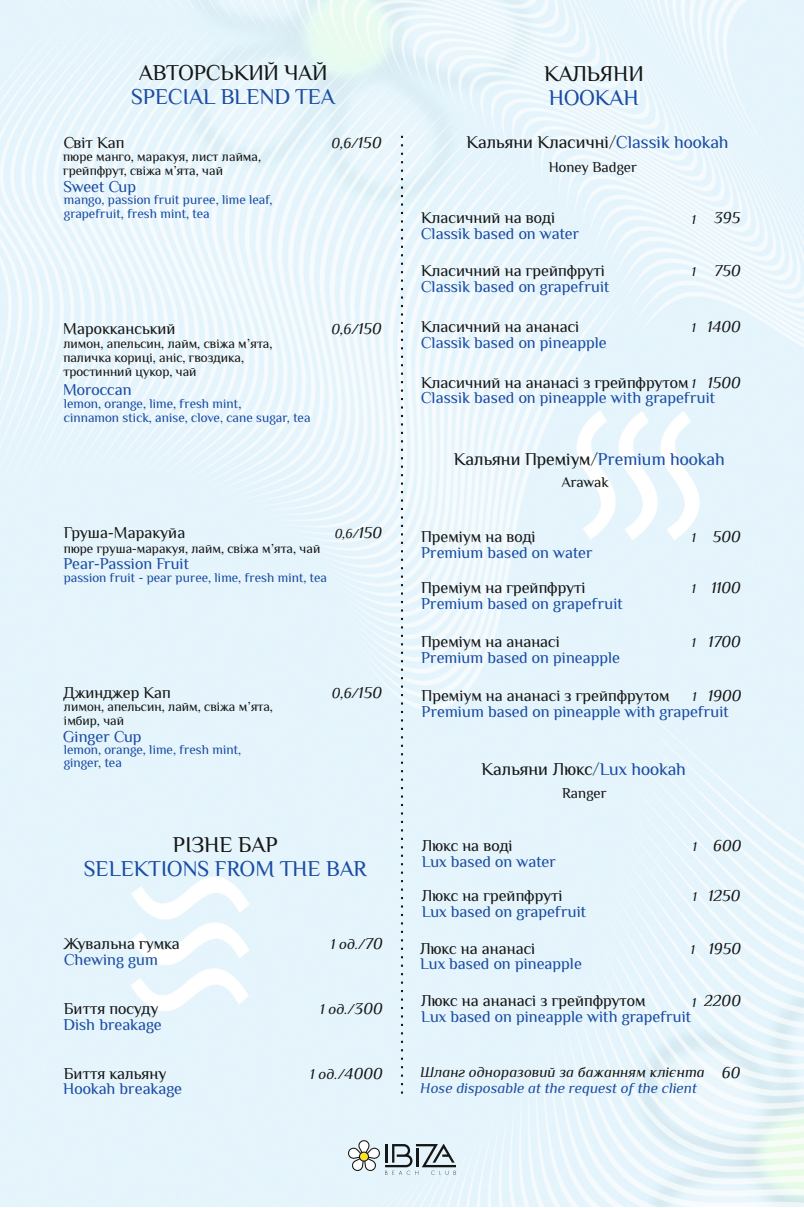
<style>
.page{position:relative;width:804px;height:1208px;background:#fff}
.page>*{position:absolute;margin:0;border:0;box-sizing:border-box;transform-origin:0 0}
.t1{font:italic 22.5px "Philosopher";color:#194ca3}
.t2{font:italic 22.5px "Philosopher";color:#151616}
.t3{font:italic 18px "Philosopher";color:#151616}
.t4{font:italic 16.5px/15.6px "Philosopher";color:#194ca3}
.t5{font:italic 16.5px "Philosopher";color:#151616}
.t6{font:italic 15px "Philosopher";color:#151616}
.t7{font:italic 15px "Philosopher";color:#194ca3}
.t8{font:italic 13.5px/14.1px "Philosopher";color:#151616}
.t9{font:italic 13.5px/14.1px "Philosopher";color:#194ca3}
.s1{font-size:16.5px}
.s2{color:#194ca3}
.s3{font-size:13.5px}
.s4{color:#151616}
.s5{font-size:13.5px;color:#151616}
.s6{color:#0f3755}
</style>
<div class="page">
<img style="left:0;top:0;width:804px;height:1206px">
<svg style="left:347px;top:1139px;width:109px;height:35px;background:#bbc6c8"></svg>
<svg style="left:401px;top:136px;width:2px;height:958px"></svg>
<h1 class="t2" style="left:139px;top:66px;width:190px">АВТОРСЬКИЙ ЧАЙ</h1>
<h1 class="t1" style="left:131px;top:89px;width:205px">SPECIAL BLEND TEA</h1>
<p class="t5" style="left:64px;top:137px;width:62px">Світ Кап</p>
<p class="t8" style="left:63px;top:151px;width:199px">пюре манго, маракуя, лист лайма, грейпфрут, свіжа м’ята, чай</p>
<p class="t4" style="left:63px;top:180px;width:74px">Sweet Cup</p>
<p class="t9" style="left:64px;top:194px;width:210px">mango, passion fruit puree, lime leaf, grapefruit, fresh mint, tea</p>
<p class="t6" style="left:331px;top:135px;width:52px">0,6/<span class="s1">150</span></p>
<p class="t5" style="left:63px;top:323px;width:114px">Марокканський</p>
<p class="t8" style="left:63px;top:338px;width:210px">лимон, апельсин, лайм, свіжа м’ята, паличка кориці, аніс, гвоздика, тростинний цукор, чай</p>
<p class="t4" style="left:63px;top:383px;width:70px">Moroccan</p>
<p class="t9" style="left:64px;top:397px;width:248px">lemon, orange, lime, fresh mint,<br>cinnamon stick, anise, clove, cane sugar, tea</p>
<p class="t6" style="left:331px;top:321px;width:52px">0,6/<span class="s1">150</span></p>
<p class="t5" style="left:64px;top:527px;width:123px">Груша-Маракуйа</p>
<p class="t8" style="left:64px;top:542px;width:258px">пюре груша-маракуя, лайм, свіжа м’ята, чай</p>
<p class="t4" style="left:63px;top:557px;width:127px">Pear-Passion Fruit</p>
<p class="t9" style="left:64px;top:571px;width:265px">passion fruit - pear puree, lime, fresh mint, tea</p>
<p class="t8" style="left:335px;top:527px;width:49px">0,6/<span class="s1">150</span></p>
<p class="t5" style="left:64px;top:687px;width:109px">Джинджер Кап</p>
<p class="t8" style="left:64px;top:701px;width:210px">лимон, апельсин, лайм, свіжа м’ята, імбир, чай</p>
<p class="t4" style="left:63px;top:730px;width:80px">Ginger Cup</p>
<p class="t9" style="left:64px;top:745px;width:179px;line-height:12.3px">lemon, orange, lime, fresh mint, ginger, tea</p>
<p class="t6" style="left:332px;top:685px;width:52px">0,6/<span class="s1">150</span></p>
<h1 class="t2" style="left:173px;top:837px;width:106px">РІЗНЕ БАР</h1>
<h1 class="t1" style="left:84px;top:861px;width:284px">SELEKTIONS FROM THE BAR</h1>
<p class="t5" style="left:64px;top:938px;width:117px">Жувальна гумка</p>
<p class="t4" style="left:64px;top:953px;width:95px">Chewing gum</p>
<p class="t6" style="left:331px;top:936px;width:53px">1 од./<span class="s1">70</span></p>
<p class="t5" style="left:64px;top:1003px;width:96px">Биття посуду</p>
<p class="t6" style="left:320px;top:1000px;width:64px">1 од./<span class="s1">300</span></p>
<p class="t4" style="left:63px;top:1018px;width:100px">Dish breakage</p>
<p class="t5" style="left:64px;top:1068px;width:104px">Биття кальяну</p>
<p class="t4" style="left:63px;top:1082px;width:120px">Hookah breakage</p>
<p class="t6" style="left:310px;top:1066px;width:74px">1 од./<span class="s1">4000</span></p>
<h1 class="t2" style="left:544px;top:66px;width:101px">КАЛЬЯНИ</h1>
<h1 class="t1" style="left:549px;top:90px;width:91px">HOOKAH</h1>
<p class="t3" style="left:466px;top:136px;width:264px">Кальяни Класичні/<span class="s2">Classik hookah</span></p>
<p class="t6" style="left:548px;top:162px;width:90px">Honey Badger</p>
<p class="t5" style="left:421px;top:212px;width:135px">Класичний на воді</p>
<p class="t5" style="left:692px;top:209px;width:50px"><span class="s3">1</span> 395</p>
<p class="t4" style="left:421px;top:227px;width:160px">Classik based on water</p>
<p class="t5" style="left:421px;top:265px;width:185px">Класичний на грейпфруті</p>
<p class="t5" style="left:692px;top:262px;width:50px"><span class="s3">1</span> 750</p>
<p class="t4" style="left:421px;top:280px;width:190px">Classik based on grapefruit</p>
<p class="t5" style="left:421px;top:321px;width:160px">Класичний на ананасі</p>
<p class="t5" style="left:692px;top:318px;width:51px"><span class="s3">1</span> 1400</p>
<p class="t4" style="left:421px;top:336px;width:187px">Classik based on pineapple</p>
<p class="t4" style="left:421px;top:376px;width:321px"><span class="s4">Класичний на ананасі з грейпфрутом</span> <span class="s5">1</span> <span class="s4">1500<br></span>Classik based on pineapple with grapefruit</p>
<p class="t3" style="left:454px;top:453px;width:272px">Кальяни Преміум/<span class="s2">Premium hookah</span></p>
<p class="t6" style="left:561px;top:477px;width:48px">Arawak</p>
<p class="t5" style="left:421px;top:531px;width:116px">Преміум на воді</p>
<p class="t5" style="left:692px;top:528px;width:51px"><span class="s3">1</span> 500</p>
<p class="t4" style="left:421px;top:546px;width:173px">Premium based on water</p>
<p class="t5" style="left:421px;top:582px;width:166px">Преміум на грейпфруті</p>
<p class="t5" style="left:692px;top:579px;width:51px"><span class="s3">1</span> 1100</p>
<p class="t4" style="left:421px;top:597px;width:203px">Premium based on grapefruit</p>
<p class="t5" style="left:421px;top:636px;width:140px">Преміум на ананасі</p>
<p class="t5" style="left:692px;top:633px;width:51px"><span class="s3">1</span> 1700</p>
<p class="t4" style="left:421px;top:651px;width:200px">Premium based on pineapple</p>
<p class="t4" style="left:421px;top:689px;width:321px;text-indent:271px"><span class="s5">1</span> <span class="s4">1900<br></span>Premium based on pineapple with grapefruit</p>
<p class="t5" style="left:421px;top:690px;width:249px">Преміум на ананасі з грейпфрутом</p>
<p class="t3" style="left:481px;top:763px;width:206px">Кальяни Люкс<span class="s6">/</span><span class="s2">Lux hookah</span></p>
<p class="t6" style="left:562px;top:787px;width:46px">Ranger</p>
<p class="t5" style="left:421px;top:840px;width:92px">Люкс на воді</p>
<p class="t5" style="left:693px;top:836px;width:50px"><span class="s3">1</span> 600</p>
<p class="t4" style="left:421px;top:855px;width:136px">Lux based on water</p>
<p class="t5" style="left:421px;top:890px;width:142px">Люкс на грейпфруті</p>
<p class="t5" style="left:693px;top:886px;width:49px"><span class="s3">1</span> 1250</p>
<p class="t4" style="left:421px;top:905px;width:166px">Lux based on grapefruit</p>
<p class="t5" style="left:420px;top:942px;width:117px">Люкс на ананасі</p>
<p class="t5" style="left:691px;top:940px;width:52px"><span class="s3">1</span> 1950</p>
<p class="t4" style="left:420px;top:957px;width:163px">Lux based on pineapple</p>
<p class="t5" style="left:421px;top:995px;width:226px">Люкс на ананасі з грейпфрутом</p>
<p class="t5" style="left:692px;top:992px;width:51px"><span class="s3">1</span> 2200</p>
<p class="t4" style="left:421px;top:1010px;width:272px">Lux based on pineapple with grapefruit</p>
<p class="t6" style="left:420px;top:1064px;width:321px">Шланг одноразовий за бажанням клієнта <span class="s1">60</span></p>
<p class="t7" style="left:420px;top:1080px;width:278px">Hose disposable at the request of the client</p>
</div>
